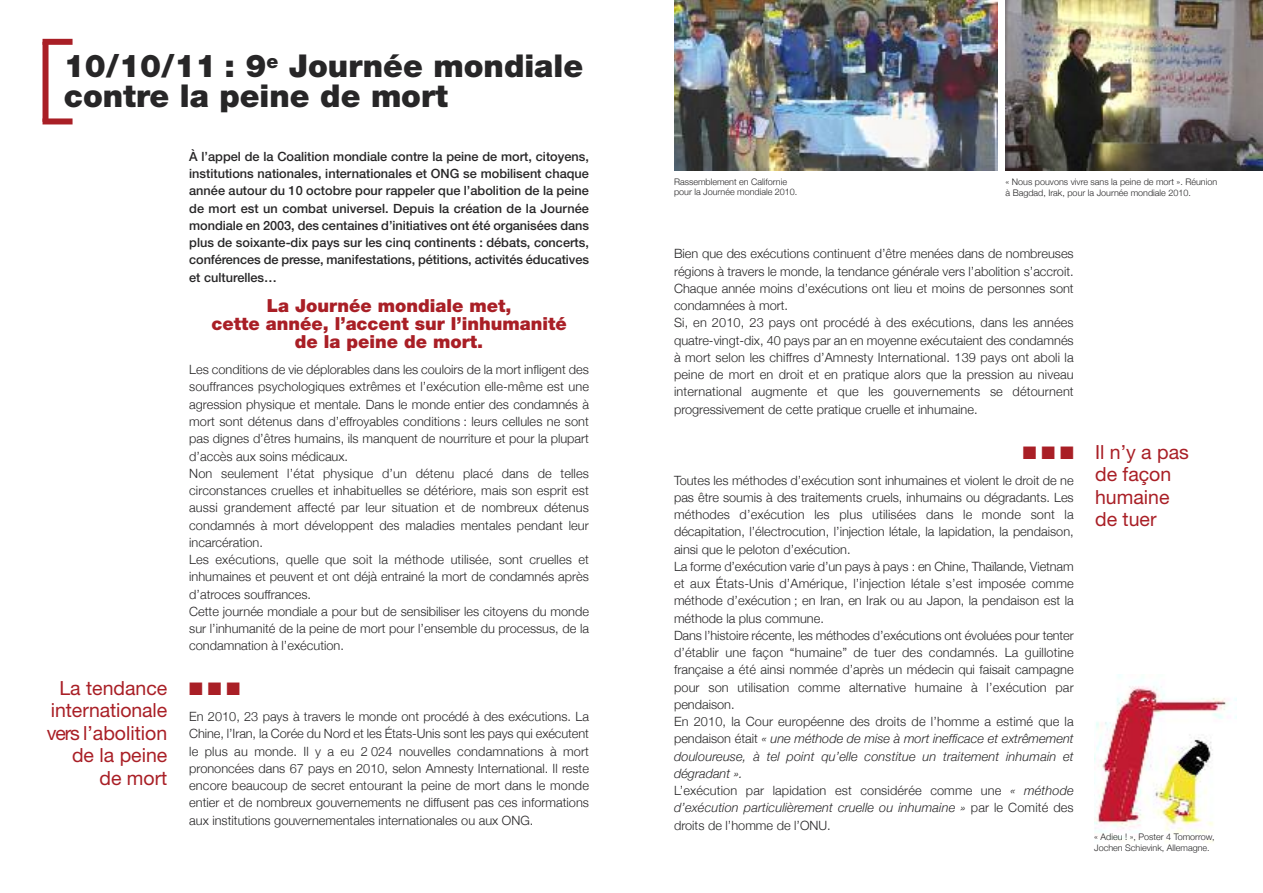
<style>
.page{position:relative;width:1263px;height:893px;background:#fff}
.page>*{position:absolute;margin:0;border:0;box-sizing:border-box;transform-origin:0 0}
.t1{font:900 31.5px/30px "Helvetica Neue";color:#272627}
.t2{font:19.5px/22.5px "Helvetica Neue";color:#a91f26}
.t3{font:900 18px/18px "Helvetica Neue";color:#a91f26;text-align:center}
.t4{font:18px "Zapf Dingbats";color:#a91f26}
.t5{font:300 12.75px/17.2px "Helvetica Neue";color:#272627}
.t6{font:500 12.75px/17.2px "Helvetica Neue";letter-spacing:-.01em;color:#272627;text-align:justify}
.t7{font:300 9px/10.5px "Helvetica Neue";color:#272627}
.s1{font-style:italic}
</style>
<div class="page">
<img style="left:674px;top:0;width:323px;height:170px">
<img style="left:1006px;top:0;width:257px;height:170px">
<div style="left:43px;top:42px;width:6px;height:80px;background:#a91f26"></div>
<div style="left:43px;top:39px;width:30px;height:6px;background:#a91f26"></div>
<div style="left:43px;top:118px;width:30px;height:6px;background:#a91f26"></div>
<img style="left:1094px;top:675px;width:142px;height:168px">
<h1 class="t1" style="left:64px;top:53px;width:521px">10/10/11 : 9<sup>e</sup> Journée mondiale contre la peine de mort</h1>
<h2 class="t2" style="left:47px;top:679px;width:122px;text-align:right">La tendance internationale vers l’abolition de la peine de mort</h2>
<p class="t6" style="left:189px;top:149px;width:401px">À l’appel de la Coalition mondiale contre la peine de mort, citoyens, institutions nationales, internationales et ONG se mobilisent chaque année autour du 10 octobre pour rappeler que l’abolition de la peine de mort est un combat universel. Depuis la création de la Journée mondiale en 2003, des centaines d’initiatives ont été organisées dans plus de soixante-dix pays sur les cinq continents : débats, concerts, conférences de presse, manifestations, pétitions, activités éducatives et culturelles…</p>
<h3 class="t3" style="left:211px;top:299px;width:357px">La Journée mondiale met,<br>cette année, l’accent sur l’inhumanité de la peine de mort.</h3>
<p class="t5" style="left:189px;top:361px;width:401px">les conditions de vie déplorables dans les couloirs de la mort infligent des souffrances psychologiques extrêmes et l’exécution elle-même est une agression physique et mentale. dans le monde entier des condamnés à mort sont détenus dans d’effroyables conditions : leurs cellules ne sont pas dignes d’êtres humains, ils manquent de nourriture et pour la plupart d’accès aux soins médicaux.<br>non seulement l’état physique d’un détenu placé dans de telles circonstances cruelles et inhabituelles se détériore, mais son esprit est aussi grandement affecté par leur situation et de nombreux détenus condamnés à mort développent des maladies mentales pendant leur incarcération.<br>les exécutions, quelle que soit la méthode utilisée, sont cruelles et inhumaines et peuvent et ont déjà entrainé la mort de condamnés après d’atroces souffrances.<br>Cette journée mondiale a pour but de sensibiliser les citoyens du monde sur l’inhumanité de la peine de mort pour l’ensemble du processus, de la condamnation à l’exécution.</p>
<h3 class="t4" style="left:189px;top:678px;width:53px">■■■</h3>
<p class="t5" style="left:189px;top:708px;width:401px;text-align:justify">en 2010, 23 pays à travers le monde ont procédé à des exécutions. la Chine, l’iran, la Corée du nord et les États-Unis sont les pays qui exécutent le plus au monde. il y a eu 2 024 nouvelles condamnations à mort prononcées dans 67 pays en 2010, selon amnesty international. il reste encore beaucoup de secret entourant la peine de mort dans le monde entier et de nombreux gouvernements ne diffusent pas ces informations aux institutions gouvernementales internationales ou aux onG.</p>
<p class="t7" style="left:674px;top:176px;width:125px">Rassemblement en Californie pour la Journée mondiale 2010.</p>
<p class="t7" style="left:1005px;top:177px;width:213px">« nous pouvons vivre sans la peine de mort ». Réunion à Bagdad, irak, pour la Journée mondiale 2010.</p>
<p class="t5" style="left:674px;top:245px;width:401px">Bien que des exécutions continuent d’être menées dans de nombreuses régions à travers le monde, la tendance générale vers l’abolition s’accroit.<br>Chaque année moins d’exécutions ont lieu et moins de personnes sont condamnées à mort.<br>Si, en 2010, 23 pays ont procédé à des exécutions, dans les années quatre-vingt-dix, 40 pays par an en moyenne exécutaient des condamnés à mort selon les chiffres d’amnesty international. 139 pays ont aboli la peine de mort en droit et en pratique alors que la pression au niveau international augmente et que les gouvernements se détournent progressivement de cette pratique cruelle et inhumaine.</p>
<h3 class="t4" style="left:1023px;top:442px;width:53px">■■■</h3>
<p class="t5" style="left:674px;top:471px;width:401px">Toutes les méthodes d’exécution sont inhumaines et violent le droit de ne pas être soumis à des traitements cruels, inhumains ou dégradants. les méthodes d’exécution les plus utilisées dans le monde sont la décapitation, l’électrocution, l’injection létale, la lapidation, la pendaison, ainsi que le peloton d’exécution.<br>la forme d’exécution varie d’un pays à pays : en Chine, Thaïlande, Vietnam et aux États-Unis d’amérique, l’injection létale s’est imposée comme méthode d’exécution ; en iran, en irak ou au Japon, la pendaison est la méthode la plus commune.<br>dans l’histoire récente, les méthodes d’exécutions ont évoluées pour tenter d’établir une façon “humaine” de tuer des condamnés. la guillotine française a été ainsi nommée d’après un médecin qui faisait campagne pour son utilisation comme alternative humaine à l’exécution par pendaison.<br>en 2010, la Cour européenne des droits de l’homme a estimé que la pendaison était <span class="s1">« une méthode de mise à mort inefficace et extrêmement douloureuse, à tel point qu’elle constitue un traitement inhumain et dégradant ».<br></span>l’exécution par lapidation est considérée comme une <span class="s1">« méthode d’exécution particulièrement cruelle ou inhumaine »</span> par le Comité des droits de l’homme de l’onU.</p>
<h2 class="t2" style="left:1095px;top:443px;width:95px">Il n’y a pas de façon humaine de tuer</h2>
<p class="t7" style="left:1094px;top:831px;width:122px">« adieu ! », Poster 4 Tomorrow,<br>Jochen Schievink, allemagne.</p>
</div>
